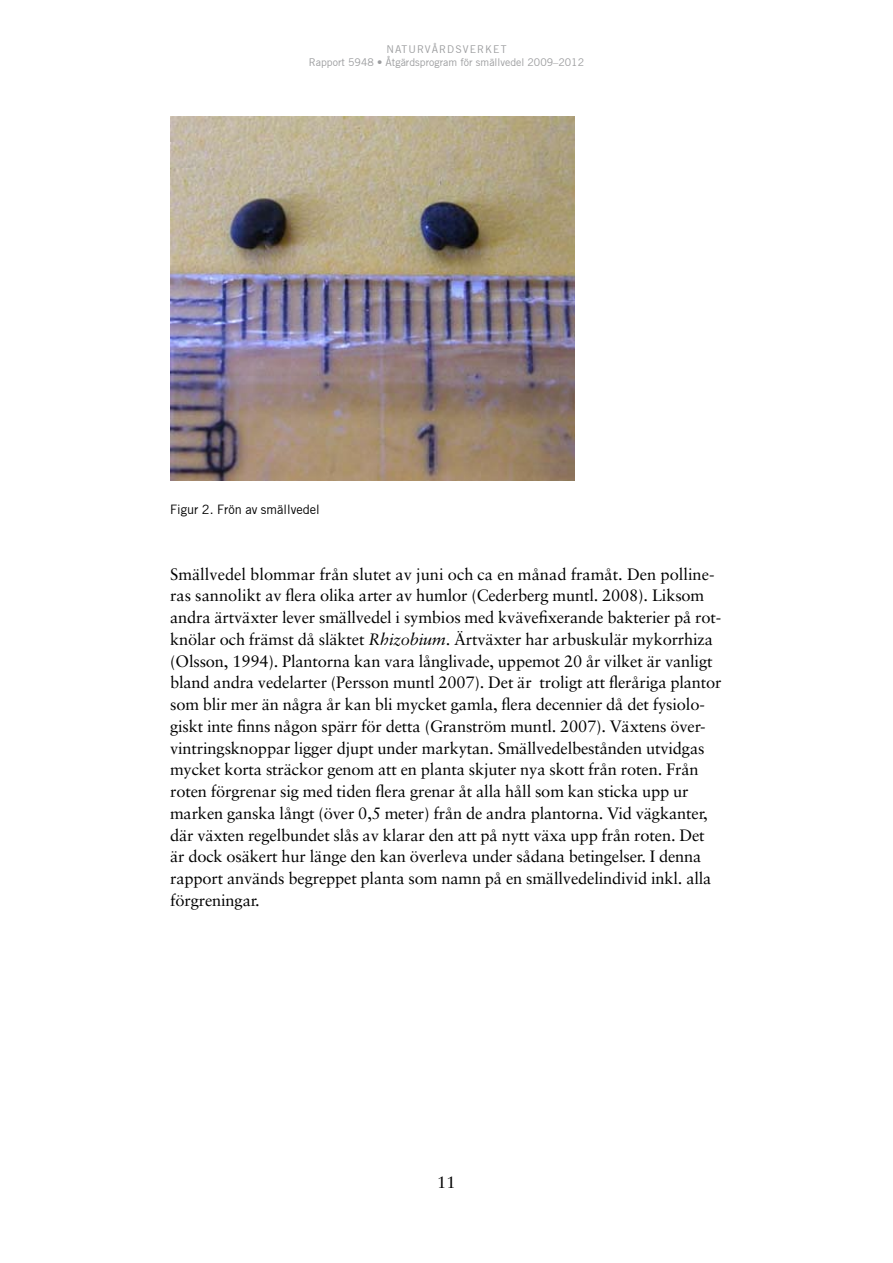
<style>
.page{position:relative;width:893px;height:1263px;background:#fff}
.page>*{position:absolute;margin:0;border:0;box-sizing:border-box;transform-origin:0 0}
.t1{font:16.5px/21.8px "Sabon";letter-spacing:-.01em;color:#000}
.t2{font:12.75px "Trade Gothic";color:#000}
.t3{font:10.5px/13.5px "Trade Gothic";color:#9c9d9f;text-align:center}
.s1{font-style:italic}
</style>
<div class="page">
<img style="left:170px;top:117px;width:404px;height:364px">
<p class="t3" style="left:309px;top:42px;width:277px">NATURVÅRDSVERKET<br>Rapport 5948 • Åtgärdsprogram för smällvedel 2009–2012</p>
<p class="t2" style="left:170px;top:502px;width:151px">Figur 2. Frön av smällvedel</p>
<p class="t1" style="left:170px;top:563px;width:553px">Smällvedel blommar från slutet av juni och ca en månad framåt. Den polline&shy;ras sannolikt av flera olika arter av humlor (Cederberg muntl. 2008). Liksom andra ärtväxter lever smällvedel i symbios med kvävefixerande bakterier på rot&shy;knölar och främst då släktet <span class="s1">Rhizobium</span>. Ärtväxter har arbuskulär mykorrhiza (Olsson, 1994). Plantorna kan vara långlivade, uppemot 20 år vilket är vanligt bland andra vedelarter (Persson muntl 2007). Det är troligt att fleråriga plantor som blir mer än några år kan bli mycket gamla, flera decennier då det fysiolo&shy;giskt inte finns någon spärr för detta (Granström muntl. 2007). Växtens över&shy;vintringsknoppar ligger djupt under markytan. Smällvedelbestånden utvidgas mycket korta sträckor genom att en planta skjuter nya skott från roten. Från roten förgrenar sig med tiden flera grenar åt alla håll som kan sticka upp ur marken ganska långt (över 0,5 meter) från de andra plantorna. Vid vägkanter, där växten regelbundet slås av klarar den att på nytt växa upp från roten. Det är dock osäkert hur länge den kan överleva under sådana betingelser. I denna rapport används begreppet planta som namn på en smällvedelindivid inkl. alla förgreningar.</p>
<p class="t1" style="left:437px;top:1171px;width:20px">11</p>
</div>
